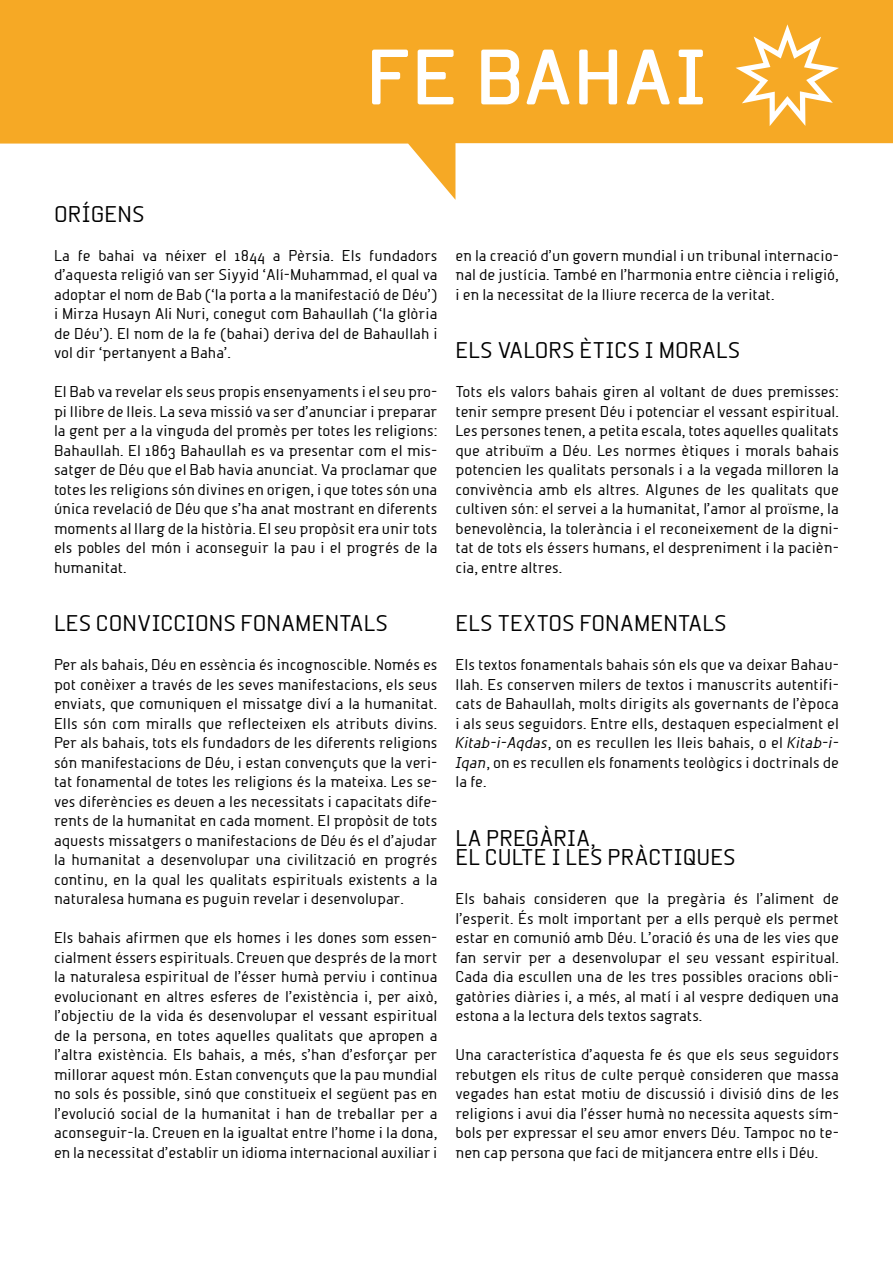
<style>
.page{position:relative;width:893px;height:1263px;background:#fff}
.page>*{position:absolute;margin:0;border:0;box-sizing:border-box;transform-origin:0 0}
.t1{font:700 75px "Beta Semi";color:#fff}
.t2{font:21.75px/19.5px "Beta Semi Norm";color:#000}
.t3{font:15px/19.5px "Beta Semi Norm";color:#000;text-align:justify}
.s1{font-style:italic}
</style>
<div class="page">
<svg style="left:0;top:0;width:893px;height:200px;fill:#f6a925"></svg>
<svg style="left:736px;top:24px;width:103px;height:102px"></svg>
<h1 class="t1" style="left:366px;top:34px;width:343px">FE BAHAI</h1>
<h2 class="t2" style="left:54px;top:204px;width:92px">ORÍGENS</h2>
<p class="t3" style="left:54px;top:245px;width:385px">La fe bahai va néixer el 1844 a Pèrsia. Els fundadors d’aquesta religió van ser Siyyid ‘Alí-Muhammad, el qual va adoptar el nom de Bab (‘la porta a la manifestació de Déu’) i Mirza Husayn Ali Nuri, conegut com Bahaullah (‘la glòria de Déu’). El nom de la fe (bahai) deriva del de Bahaullah i vol dir ‘pertanyent a Baha’.</p>
<p class="t3" style="left:54px;top:382px;width:385px">El Bab va revelar els seus propis ensenyaments i el seu pro&shy;pi llibre de lleis. La seva missió va ser d’anunciar i preparar la gent per a la vinguda del promès per totes les religions:<br>Bahaullah. El 1863 Bahaullah es va presentar com el mis&shy;satger de Déu que el Bab havia anunciat. Va proclamar que totes les religions són divines en origen, i que totes són una única revelació de Déu que s’ha anat mostrant en diferents moments al llarg de la història. El seu propòsit era unir tots els pobles del món i aconseguir la pau i el progrés de la humanitat.</p>
<h2 class="t2" style="left:54px;top:613px;width:336px">LES CONVICCIONS FONAMENTALS</h2>
<p class="t3" style="left:54px;top:655px;width:385px">Per als bahais, Déu en essència és incognoscible. Només es pot conèixer a través de les seves manifestacions, els seus enviats, que comuniquen el missatge diví a la humanitat.<br>Ells són com miralls que reflecteixen els atributs divins.<br>Per als bahais, tots els fundadors de les diferents religions són manifestacions de Déu, i estan convençuts que la veri&shy;tat fonamental de totes les religions és la mateixa. Les se&shy;ves diferències es deuen a les necessitats i capacitats dife&shy;rents de la humanitat en cada moment. El propòsit de tots aquests missatgers o manifestacions de Déu és el d’ajudar la humanitat a desenvolupar una civilització en progrés continu, en la qual les qualitats espirituals existents a la naturalesa humana es puguin revelar i desenvolupar.</p>
<p class="t3" style="left:54px;top:928px;width:385px">Els bahais afirmen que els homes i les dones som essen&shy;cialment éssers espirituals. Creuen que després de la mort la naturalesa espiritual de l’ésser humà perviu i continua evolucionant en altres esferes de l’existència i, per això, l’objectiu de la vida és desenvolupar el vessant espiritual de la persona, en totes aquelles qualitats que apropen a l’altra existència. Els bahais, a més, s’han d’esforçar per millorar aquest món. Estan convençuts que la pau mundial no sols és possible, sinó que constitueix el següent pas en l’evolució social de la humanitat i han de treballar per a aconseguir-la. Creuen en la igualtat entre l’home i la dona, en la necessitat d’establir un idioma internacional auxiliar i</p>
<p class="t3" style="left:455px;top:245px;width:385px">en la creació d’un govern mundial i un tribunal internacio&shy;nal de justícia. També en l’harmonia entre ciència i religió, i en la necessitat de la lliure recerca de la veritat.</p>
<h2 class="t2" style="left:455px;top:340px;width:286px">ELS VALORS ÈTICS I MORALS</h2>
<p class="t3" style="left:455px;top:382px;width:385px">Tots els valors bahais giren al voltant de dues premisses: tenir sempre present Déu i potenciar el vessant espiritual.<br>Les persones tenen, a petita escala, totes aquelles qualitats que atribuïm a Déu. Les normes ètiques i morals bahais potencien les qualitats personals i a la vegada milloren la convivència amb els altres. Algunes de les qualitats que cultiven són: el servei a la humanitat, l’amor al proïsme, la benevolència, la tolerància i el reconeixement de la digni&shy;tat de tots els éssers humans, el despreniment i la pacièn&shy;cia, entre altres.</p>
<h2 class="t2" style="left:455px;top:613px;width:273px">ELS TEXTOS FONAMENTALS</h2>
<p class="t3" style="left:455px;top:655px;width:385px">Els textos fonamentals bahais són els que va deixar Bahau&shy;llah. Es conserven milers de textos i manuscrits autentifi&shy;cats de Bahaullah, molts dirigits als governants de l’època i als seus seguidors. Entre ells, destaquen especialment el <span class="s1">Kitab-i-Aqdas</span>, on es recullen les lleis bahais, o el <span class="s1">Kitab-i-Iqan</span>, on es recullen els fonaments teològics i doctrinals de la fe.</p>
<h2 class="t2" style="left:455px;top:828px;width:282px">LA PREGÀRIA,<br>EL CULTE I LES PRÀCTIQUES</h2>
<p class="t3" style="left:455px;top:889px;width:385px">Els bahais consideren que la pregària és l’aliment de l’esperit. És molt important per a ells perquè els permet estar en comunió amb Déu. L’oració és una de les vies que fan servir per a desenvolupar el seu vessant espiritual.<br>Cada dia escullen una de les tres possibles oracions obli&shy;gatòries diàries i, a més, al matí i al vespre dediquen una estona a la lectura dels textos sagrats.</p>
<p class="t3" style="left:455px;top:1045px;width:385px">Una característica d’aquesta fe és que els seus seguidors rebutgen els ritus de culte perquè consideren que massa vegades han estat motiu de discussió i divisió dins de les religions i avui dia l’ésser humà no necessita aquests sím&shy;bols per expressar el seu amor envers Déu. Tampoc no te&shy;nen cap persona que faci de mitjancera entre ells i Déu.</p>
</div>
